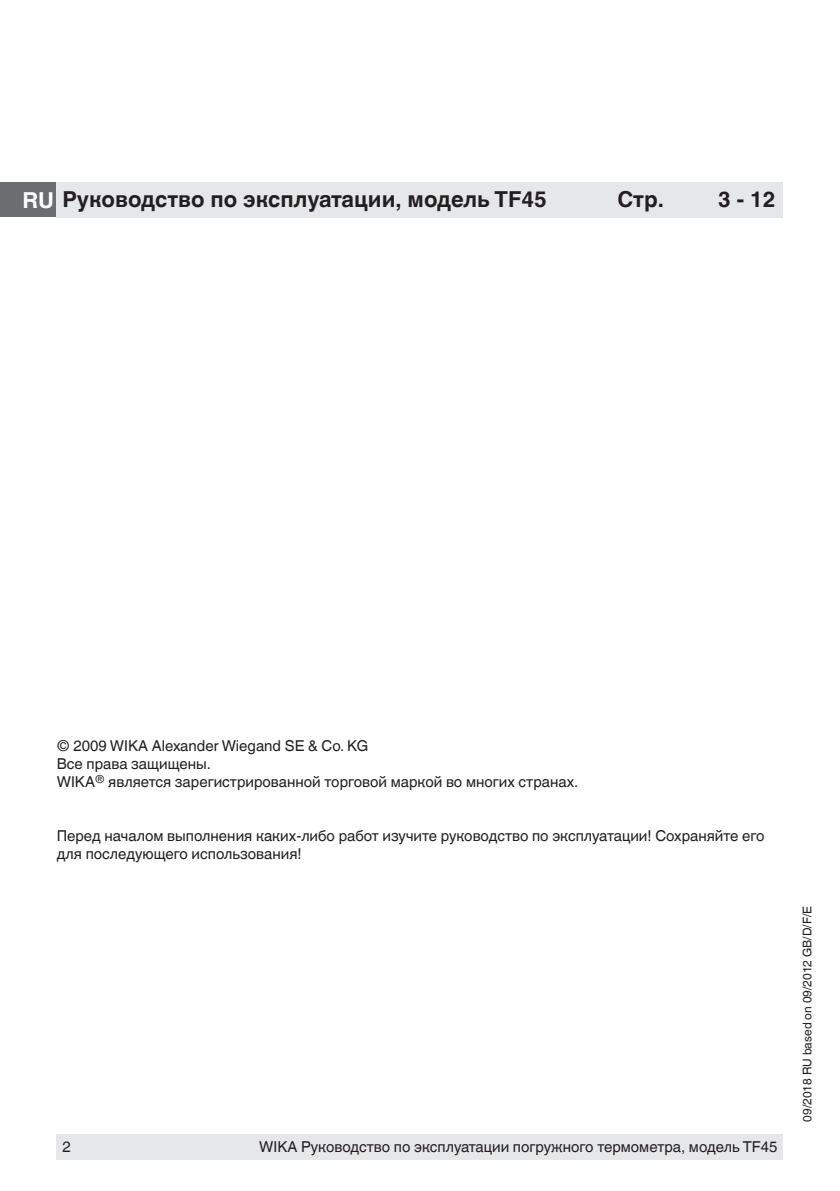
<style>
.page{position:relative;width:840px;height:1191px;background:#fff}
.page>*{position:absolute;margin:0;border:0;box-sizing:border-box;transform-origin:0 0}
.t1{font:700 22px "Helvetica World";color:#231f20}
.t2{font:15px/18px "Helvetica World";color:#231f20}
.t3{font:12px "Helvetica World";color:#231f20}
.s1{color:#fff}
</style>
<div class="page">
<div style="left:0;top:183px;width:57px;height:34px;background:#6c6d70"></div>
<div style="left:57px;top:183px;width:725px;height:35px;background:#e6e7e9"></div>
<div style="left:57px;top:1134px;width:725px;height:25px;background:#e6e7e9"></div>
<h1 class="t1" style="left:23px;top:187px;width:525px"><span class="s1">RU</span> Руководство по эксплуатации, модель TF45</h1>
<h1 class="t1" style="left:617px;top:187px;width:48px">Стр.</h1>
<h1 class="t1" style="left:718px;top:187px;width:59px">3 - 12</h1>
<p class="t2" style="left:57px;top:736px;width:523px">© 2009 WIKA Alexander Wiegand SE &amp; Co. KG<br>Все права защищены.<br>WIKA<sup>®</sup> является зарегистрированной торговой маркой во многих странах.</p>
<p class="t2" style="left:57px;top:826px;width:709px">Перед началом выполнения каких-либо работ изучите руководство по эксплуатации! Сохраняйте его для последующего использования!</p>
<p class="t2" style="left:62px;top:1138px;width:10px">2</p>
<p class="t2" style="left:259px;top:1138px;width:519px">WIKA Руководство по эксплуатации погружного термометра, модель TF45</p>
<p class="t3" style="left:799px;top:1121px;width:217px;rotate:-90deg">09/2018 RU based on 09/2012 GB/D/F/E</p>
</div>
